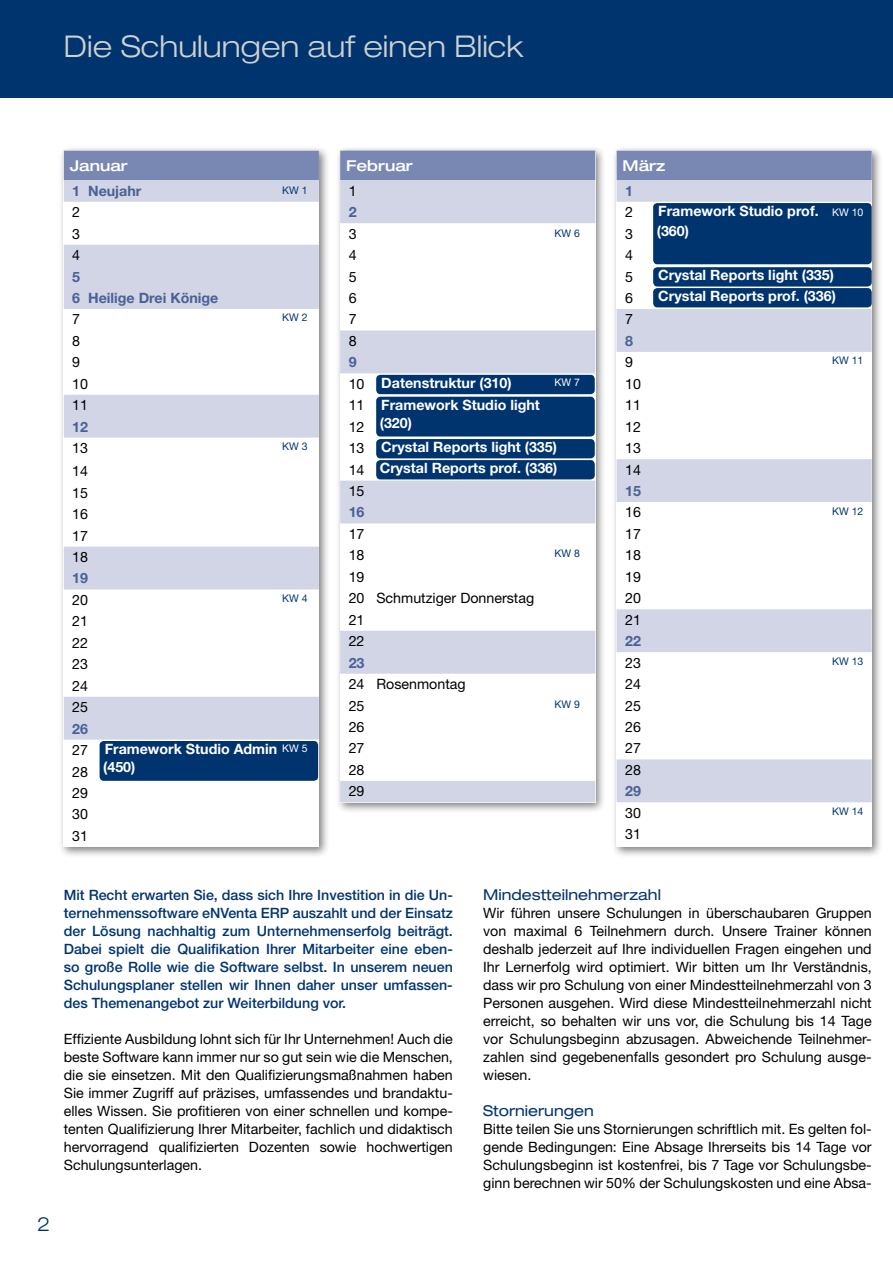
<style>
.page{position:relative;width:893px;height:1263px;background:#fff}
.page>*{position:absolute;margin:0;border:0;box-sizing:border-box;transform-origin:0 0}
.t1{font:300 expanded 30px "Helvetica Neue";letter-spacing:.005em;color:#cfd0d0}
.t2{font:300 expanded 19.5px "Helvetica Neue";color:#00346f}
.t3{font:expanded 15px "Helvetica Neue";color:#00346f}
.t4{font:500 expanded 15px "Helvetica Neue";color:#fff}
.t5{font:14.25px/21.5px "Helvetica Neue";color:#000;text-align:justify}
.t6{font:500 14.25px/18px "Helvetica Neue";color:#00346f;text-align:justify}
.t7{font:700 14.25px/18px "Helvetica Neue";color:#fff}
.t8{font:700 14.25px/21.5px "Helvetica Neue";color:#496195}
.t9{font:10.5px "Helvetica Neue";color:#00346f}
.t10{font:10.5px "Helvetica Neue";color:#fff}
</style>
<div class="page">
<div style="left:0;top:0;width:893px;height:98px;background:#00346f"></div>
<div style="left:335px;top:145px;width:272px;height:668px;background:#000;opacity:.5"></div>
<div style="left:59px;top:145px;width:271px;height:713px;background:#000;opacity:.5"></div>
<div style="left:64px;top:151px;width:255px;height:696px;background:#fff"></div>
<div style="left:100px;top:741px;width:218px;height:40px;background:#00346f;border-radius:4px"></div>
<div style="left:611px;top:145px;width:272px;height:713px;background:#000;opacity:.5"></div>
<div style="left:617px;top:151px;width:255px;height:696px;background:#fff"></div>
<div style="left:64px;top:151px;width:255px;height:29px;background:#7888b3"></div>
<svg style="left:64px;top:180px;width:255px;height:560px"></svg>
<div style="left:340px;top:151px;width:255px;height:29px;background:#7888b3"></div>
<svg style="left:340px;top:180px;width:255px;height:622px"></svg>
<div style="left:617px;top:151px;width:255px;height:29px;background:#7888b3"></div>
<svg style="left:617px;top:180px;width:255px;height:622px"></svg>
<h1 class="t1" style="left:64px;top:29px;width:461px">Die Schulungen auf einen Blick</h1>
<p class="t4" style="left:70px;top:157px;width:60px">Januar</p>
<p class="t8" style="left:72px;top:180px;width:71px">1 Neujahr</p>
<p class="t9" style="left:282px;top:184px;width:27px">KW 1</p>
<p class="t5" style="left:72px;top:201px;width:9px">2<br>3<br>4</p>
<p class="t8" style="left:72px;top:265px;width:148px">5<br>6 Heilige Drei Könige</p>
<p class="t5" style="left:72px;top:308px;width:9px">7</p>
<p class="t9" style="left:282px;top:311px;width:27px">KW 2</p>
<p class="t5" style="left:72px;top:330px;width:17px;text-align:left">8<br>9<br>10<br>11</p>
<p class="t8" style="left:72px;top:415px;width:17px">12</p>
<p class="t5" style="left:72px;top:437px;width:17px">13</p>
<p class="t9" style="left:282px;top:440px;width:27px">KW 3</p>
<p class="t5" style="left:72px;top:460px;width:17px">14<br>15<br>16<br>17<br>18</p>
<p class="t8" style="left:72px;top:567px;width:17px">19</p>
<p class="t5" style="left:72px;top:589px;width:17px">20</p>
<p class="t9" style="left:282px;top:592px;width:27px">KW 4</p>
<p class="t5" style="left:72px;top:610px;width:17px">21<br>22<br>23<br>24<br>25</p>
<p class="t8" style="left:72px;top:717px;width:17px">26</p>
<p class="t5" style="left:72px;top:739px;width:17px">27</p>
<p class="t10" style="left:282px;top:742px;width:27px">KW 5</p>
<p class="t5" style="left:72px;top:760px;width:17px">28<br>29<br>30<br>31</p>
<p class="t7" style="left:103px;top:740px;width:176px">Framework Studio Admin (450)</p>
<p class="t4" style="left:346px;top:157px;width:68px">Februar</p>
<p class="t5" style="left:349px;top:180px;width:9px">1</p>
<p class="t8" style="left:349px;top:201px;width:9px">2</p>
<p class="t5" style="left:349px;top:223px;width:9px">3</p>
<p class="t9" style="left:554px;top:227px;width:27px">KW 6</p>
<p class="t5" style="left:349px;top:244px;width:9px">4<br>5<br>6<br>7<br>8</p>
<p class="t8" style="left:349px;top:351px;width:9px">9</p>
<p class="t5" style="left:349px;top:373px;width:17px">10</p>
<p class="t10" style="left:554px;top:376px;width:27px">KW 7</p>
<p class="t5" style="left:349px;top:394px;width:17px">11<br>12<br>13<br>14<br>15</p>
<p class="t8" style="left:349px;top:501px;width:17px">16</p>
<p class="t5" style="left:349px;top:523px;width:17px">17<br>18</p>
<p class="t7" style="left:381px;top:374px;width:132px">Datenstruktur (310)</p>
<p class="t7" style="left:380px;top:396px;width:162px">Framework Studio light (320)</p>
<p class="t7" style="left:381px;top:438px;width:177px">Crystal Reports light (335)</p>
<p class="t7" style="left:380px;top:459px;width:179px">Crystal Reports prof. (336)</p>
<p class="t9" style="left:554px;top:547px;width:27px">KW 8</p>
<p class="t5" style="left:349px;top:566px;width:187px;text-align:left">19<br>20 Schmutziger Donnerstag<br>21<br>22</p>
<p class="t8" style="left:349px;top:651px;width:17px">23</p>
<p class="t5" style="left:349px;top:673px;width:118px">24 Rosenmontag<br>25</p>
<p class="t5" style="left:349px;top:716px;width:17px">26<br>27<br>28<br>29</p>
<p class="t9" style="left:554px;top:698px;width:27px">KW 9</p>
<p class="t4" style="left:623px;top:157px;width:44px">März</p>
<p class="t8" style="left:625px;top:180px;width:9px">1</p>
<p class="t5" style="left:625px;top:201px;width:9px">2</p>
<p class="t10" style="left:832px;top:206px;width:33px">KW 10</p>
<p class="t5" style="left:625px;top:223px;width:9px">3<br>4<br>5<br>6<br>7</p>
<p class="t8" style="left:625px;top:330px;width:9px">8</p>
<p class="t5" style="left:625px;top:351px;width:9px">9</p>
<p class="t9" style="left:832px;top:354px;width:33px">KW 11</p>
<p class="t5" style="left:625px;top:373px;width:17px">10<br>11<br>12<br>13<br>14</p>
<p class="t8" style="left:625px;top:480px;width:17px">15</p>
<p class="t5" style="left:625px;top:501px;width:17px">16</p>
<p class="t9" style="left:832px;top:504px;width:33px">KW 12</p>
<p class="t5" style="left:625px;top:523px;width:17px">17<br>18<br>19<br>20<br>21</p>
<p class="t8" style="left:625px;top:630px;width:17px">22</p>
<p class="t5" style="left:625px;top:652px;width:17px">23</p>
<p class="t9" style="left:832px;top:655px;width:33px">KW 13</p>
<p class="t5" style="left:625px;top:673px;width:17px">24<br>25<br>26<br>27<br>28</p>
<p class="t8" style="left:625px;top:780px;width:17px">29</p>
<p class="t5" style="left:625px;top:802px;width:17px">30</p>
<p class="t9" style="left:832px;top:805px;width:33px">KW 14</p>
<p class="t5" style="left:625px;top:823px;width:17px">31</p>
<p class="t7" style="left:657px;top:201px;width:163px;line-height:20.1px">Framework Studio prof. (360)</p>
<p class="t7" style="left:658px;top:265px;width:179px;line-height:20.9px">Crystal Reports light (335)<br>Crystal Reports prof. (336)</p>
<p class="t6" style="left:64px;top:886px;width:391px">Mit Recht erwarten Sie, dass sich Ihre Investition in die Un&shy;ternehmenssoftware eNVenta ERP auszahlt und der Einsatz der Lösung nachhaltig zum Unternehmenserfolg beiträgt.<br>Dabei spielt die Qualifikation Ihrer Mitarbeiter eine eben&shy;so große Rolle wie die Software selbst. In unserem neuen Schulungsplaner stellen wir Ihnen daher unser umfassen&shy;des Themenangebot zur Weiterbildung vor.</p>
<p class="t5" style="left:64px;top:1030px;width:391px;line-height:18px">Effiziente Ausbildung lohnt sich für Ihr Unternehmen! Auch die beste Software kann immer nur so gut sein wie die Menschen, die sie einsetzen. Mit den Qualifizierungsmaßnahmen haben Sie immer Zugriff auf präzises, umfassendes und brandaktu&shy;elles Wissen. Sie profitieren von einer schnellen und kompe&shy;tenten Qualifizierung Ihrer Mitarbeiter, fachlich und didaktisch hervorragend qualifizierten Dozenten sowie hochwertigen Schulungsunterlagen.</p>
<h2 class="t2" style="left:37px;top:1212px;width:15px">2</h2>
<p class="t3" style="left:483px;top:886px;width:179px">Mindestteilnehmerzahl</p>
<p class="t5" style="left:483px;top:904px;width:390px;line-height:18px">Wir führen unsere Schulungen in überschaubaren Gruppen von maximal 6 Teilnehmern durch. Unsere Trainer können deshalb jederzeit auf Ihre individuellen Fragen eingehen und Ihr Lernerfolg wird optimiert. Wir bitten um Ihr Verständnis, dass wir pro Schulung von einer Mindestteilnehmerzahl von 3<br>Personen ausgehen. Wird diese Mindestteilnehmerzahl nicht erreicht, so behalten wir uns vor, die Schulung bis 14 Tage vor Schulungsbeginn abzusagen. Abweichende Teilnehmer&shy;zahlen sind gegebenenfalls gesondert pro Schulung ausge&shy;wiesen.</p>
<p class="t3" style="left:483px;top:1102px;width:112px">Stornierungen</p>
<p class="t5" style="left:483px;top:1120px;width:390px;line-height:18px">Bitte teilen Sie uns Stornierungen schriftlich mit. Es gelten fol&shy;gende Bedingungen: Eine Absage Ihrerseits bis 14 Tage vor Schulungsbeginn ist kostenfrei, bis 7 Tage vor Schulungsbe&shy;ginn berechnen wir 50% der Schulungskosten und eine Absa-</p>
</div>
